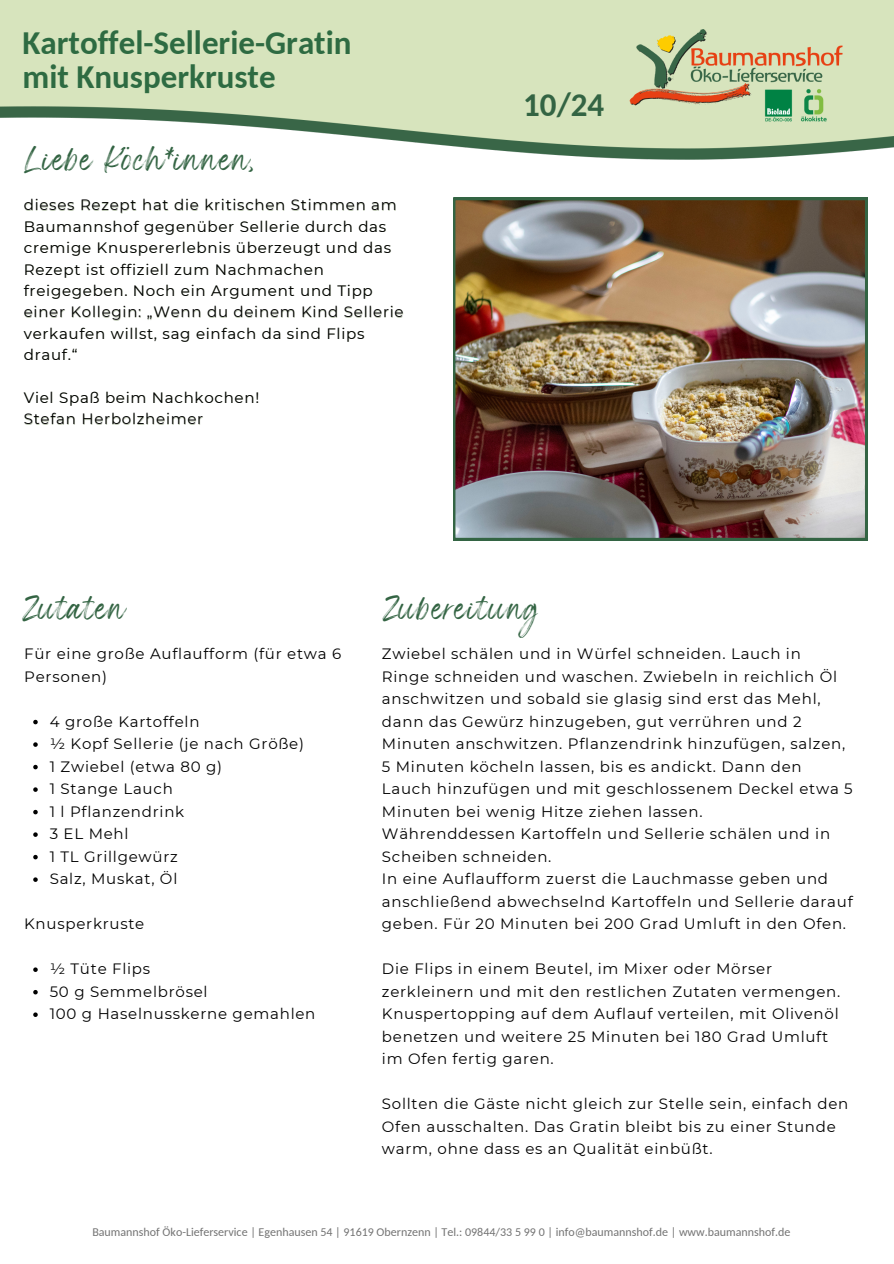
<style>
.page{position:relative;width:894px;height:1264px;background:#fff}
.page>*{position:absolute;margin:0;border:0;box-sizing:border-box;transform-origin:0 0}
.t1{font:700 33px/34.8px "Carlito";color:#2e6b42}
.t2{font:700 33px "Carlito";color:#336443}
.t3{font:18px "Wonderful Branding";letter-spacing:.05em;color:#336443}
.t4{font:15px/22.5px "Montserrat";letter-spacing:.05em;color:#000}
.t5{font:12px "Carlito";color:#737373}
</style>
<div class="page">
<img style="left:0;top:0;width:893px;height:160px">
<img style="left:453px;top:198px;width:414px;height:342px">
<svg style="left:33px;top:719px;width:5px;height:5px"></svg>
<svg style="left:33px;top:742px;width:5px;height:4px"></svg>
<svg style="left:33px;top:764px;width:5px;height:5px"></svg>
<svg style="left:33px;top:787px;width:5px;height:4px"></svg>
<svg style="left:33px;top:809px;width:5px;height:5px"></svg>
<svg style="left:33px;top:832px;width:5px;height:4px"></svg>
<svg style="left:33px;top:854px;width:5px;height:5px"></svg>
<svg style="left:33px;top:877px;width:5px;height:4px"></svg>
<svg style="left:33px;top:967px;width:5px;height:4px"></svg>
<svg style="left:33px;top:990px;width:5px;height:4px"></svg>
<svg style="left:33px;top:1012px;width:5px;height:4px"></svg>
<h1 class="t1" style="left:23px;top:28px;width:330px">Kartoffel-Sellerie-Gratin mit Knusperkruste</h1>
<p class="t3" style="left:24px;top:155px;width:234px">Liebe Köch*innen,</p>
<h2 class="t4" style="left:24px;top:194px;width:374px">dieses Rezept hat die kritischen Stimmen am</h2>
<h3 class="t4" style="left:24px;top:215px;width:364px">Baumannshof gegenüber Sellerie durch das</h3>
<h3 class="t4" style="left:24px;top:236px;width:369px">cremige Knuspererlebnis überzeugt und das</h3>
<p class="t4" style="left:24px;top:258px;width:301px">Rezept ist offiziell zum Nachmachen</p>
<h2 class="t4" style="left:24px;top:279px;width:350px">freigegeben. Noch ein Argument und Tipp</h2>
<h3 class="t4" style="left:24px;top:301px;width:381px">einer Kollegin: „Wenn du deinem Kind Sellerie</h3>
<p class="t4" style="left:24px;top:322px;width:342px">verkaufen willst, sag einfach da sind Flips</p>
<p class="t4" style="left:24px;top:343px;width:55px">drauf.“</p>
<p class="t4" style="left:24px;top:386px;width:237px">Viel Spaß beim Nachkochen!</p>
<p class="t4" style="left:24px;top:407px;width:181px">Stefan Herbolzheimer</p>
<p class="t2" style="left:523px;top:91px;width:83px">10/24</p>
<h3 class="t3" style="left:23px;top:604px;width:106px">Zutaten</h3>
<p class="t3" style="left:382px;top:604px;width:159px">Zubereitung</p>
<p class="t4" style="left:382px;top:642px;width:472px">Zwiebel schälen und in Würfel schneiden. Lauch in<br>Ringe schneiden und waschen. Zwiebeln in reichlich Öl anschwitzen und sobald sie glasig sind erst das Mehl, dann das Gewürz hinzugeben, gut verrühren und 2<br>Minuten anschwitzen. Pflanzendrink hinzufügen, salzen, 5 Minuten köcheln lassen, bis es andickt. Dann den Lauch hinzufügen und mit geschlossenem Deckel etwa 5<br>Minuten bei wenig Hitze ziehen lassen.<br>Währenddessen Kartoffeln und Sellerie schälen und in Scheiben schneiden.<br>In eine Auflaufform zuerst die Lauchmasse geben und anschließend abwechselnd Kartoffeln und Sellerie darauf geben. Für 20 Minuten bei 200 Grad Umluft in den Ofen.</p>
<p class="t4" style="left:382px;top:957px;width:460px">Die Flips in einem Beutel, im Mixer oder Mörser zerkleinern und mit den restlichen Zutaten vermengen.<br>Knuspertopping auf dem Auflauf verteilen, mit Olivenöl benetzen und weitere 25 Minuten bei 180 Grad Umluft im Ofen fertig garen.</p>
<h2 class="t4" style="left:382px;top:1092px;width:468px">Sollten die Gäste nicht gleich zur Stelle sein, einfach den<br>Ofen ausschalten. Das Gratin bleibt bis zu einer Stunde warm, ohne dass es an Qualität einbüßt.</h2>
<h3 class="t4" style="left:24px;top:642px;width:318px">Für eine große Auflaufform (für etwa 6<br>Personen)</h3>
<h3 class="t4" style="left:50px;top:710px;width:151px">4 große Kartoffeln</h3>
<h3 class="t4" style="left:50px;top:732px;width:256px">½ Kopf Sellerie (je nach Größe)</h3>
<p class="t4" style="left:50px;top:755px;width:174px">1 Zwiebel (etwa 80 g)<br>1 Stange Lauch<br>1 l Pflanzendrink<br>3 EL Mehl<br>1 TL Grillgewürz<br>Salz, Muskat, Öl</p>
<p class="t4" style="left:24px;top:912px;width:122px">Knusperkruste</p>
<p class="t4" style="left:50px;top:957px;width:267px">½ Tüte Flips<br>50 g Semmelbrösel<br>100 g Haselnusskerne gemahlen</p>
<p class="t5" style="left:92px;top:1227px;width:699px">Baumannshof Öko-Lieferservice | Egenhausen 54 | 91619 Obernzenn | Tel.: 09844/33 5 99 0 | info@baumannshof.de | www.baumannshof.de</p>
</div>
